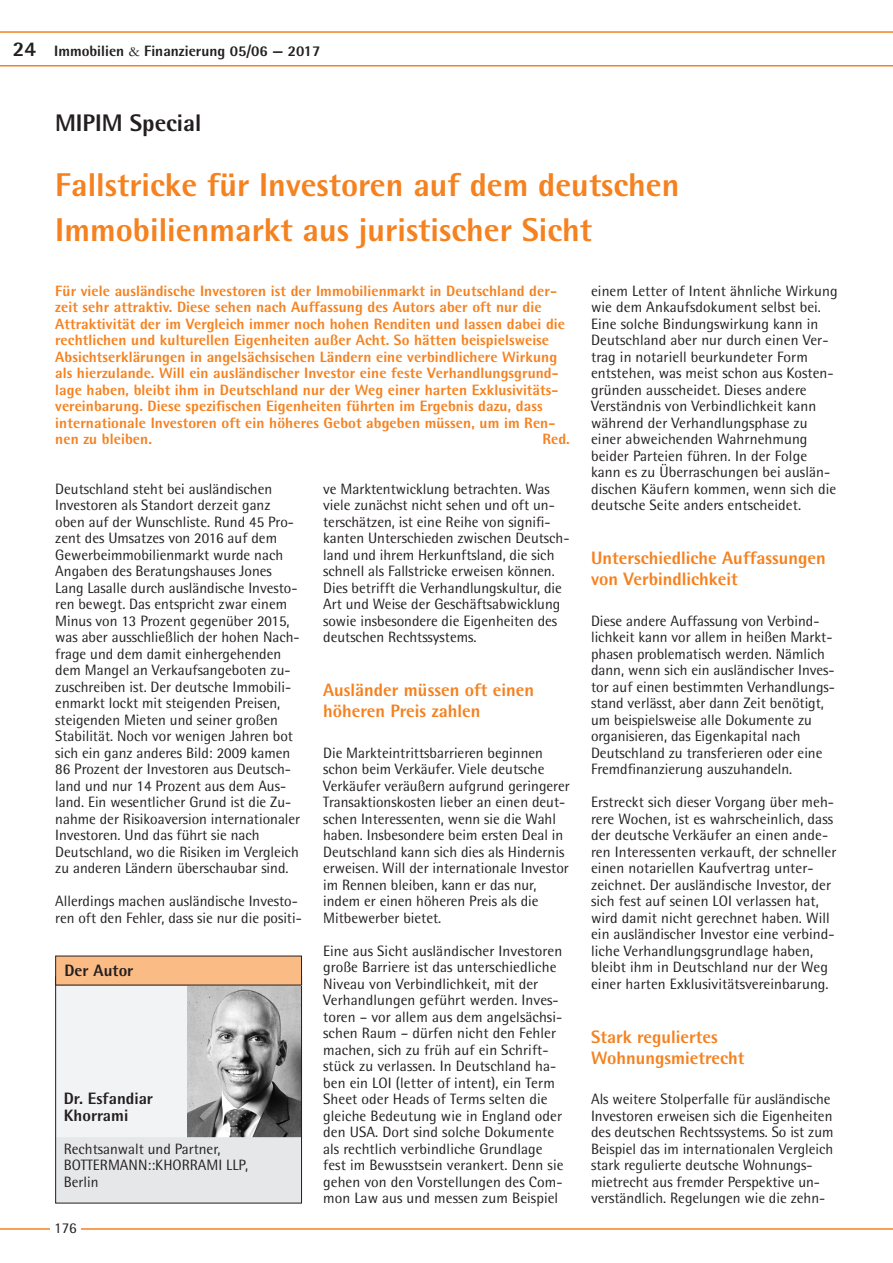
<style>
.page{position:relative;width:893px;height:1263px;background:#fff}
.page>*{position:absolute;margin:0;border:0;box-sizing:border-box;transform-origin:0 0}
.t1{font:800 33px/45px "Rotis Semi Sans";color:#f58220}
.t2{font:800 24px "Rotis Semi Sans";color:#231f20}
.t3{font:800 18px/21px "Rotis Semi Sans";color:#f58220}
.t4{font:800 16.5px/16.5px "Rotis Semi Sans";color:#231f20}
.t5{font:15px/16.5px "Rotis Semi Sans";color:#231f20}
.t6{font:800 15px/16.5px "Rotis Semi Sans";letter-spacing:.005em;color:#f58220}
.t7{font:800 15px "Rotis Semi Sans";color:#231f20}
.s1{font-size:21px}
.s2{font-family:"Garamond";font-weight:400}
</style>
<div class="page">
<hr style="left:0;top:1228px;width:893px;height:2px;background:#f58220">
<svg style="left:0;top:31px;width:893px;height:36px"></svg>
<div style="left:50px;top:1213px;width:31px;height:31px;background:#fff"></div>
<div style="left:55px;top:978px;width:247px;height:170px;background:#f2f3f4"></div>
<img style="left:187px;top:985px;width:113px;height:152px">
<div style="left:55px;top:1137px;width:247px;height:66px;background:#e6e7e9"></div>
<div style="left:55px;top:976px;width:247px;height:227px;border:1px solid #231f20"></div>
<div style="left:56px;top:956px;width:246px;height:29px;background:#fbbb85"></div>
<p class="t7" style="left:13px;top:41px;width:309px"><span class="s1">24</span> Immobilien <span class="s2">&amp;</span> Finanzierung 05/06 — 2017</p>
<h2 class="t2" style="left:55px;top:107px;width:148px">MIPIM Special</h2>
<h1 class="t1" style="left:55px;top:162px;width:626px">Fallstricke für Investoren auf dem deutschen<br>Immobilienmarkt aus juristischer Sicht</h1>
<p class="t6" style="left:55px;top:282px;width:511px">Für viele ausländische Investoren ist der Immobilienmarkt in Deutschland der&shy;zeit sehr attraktiv. Diese sehen nach Auffassung des Autors aber oft nur die Attraktivität der im Vergleich immer noch hohen Renditen und lassen dabei die rechtlichen und kulturellen Eigenheiten außer Acht. So hätten beispielsweise Absichtserklärungen in angelsächsischen Ländern eine verbindlichere Wirkung als hierzulande. Will ein ausländischer Investor eine feste Verhandlungsgrund&shy;lage haben, bleibt ihm in Deutschland nur der Weg einer harten Exklusivitäts&shy;vereinbarung. Diese spezifischen Eigenheiten führten im Ergebnis dazu, dass internationale Investoren oft ein höheres Gebot abgeben müssen, um im Ren&shy;nen zu bleiben.</p>
<p class="t6" style="left:542px;top:430px;width:29px">Red.</p>
<p class="t5" style="left:55px;top:480px;width:247px">Deutschland steht bei ausländischen Investoren als Standort derzeit ganz oben auf der Wunschliste. Rund 45 Pro&shy;zent des Umsatzes von 2016 auf dem Gewerbeimmobilienmarkt wurde nach Angaben des Beratungshauses Jones Lang Lasalle durch ausländische Investo&shy;ren bewegt. Das entspricht zwar einem Minus von 13 Prozent gegenüber 2015, was aber ausschließlich der hohen Nach&shy;frage und dem damit einhergehenden dem Mangel an Verkaufsangeboten zu&shy;zuschreiben ist. Der deutsche Immobili&shy;enmarkt lockt mit steigenden Preisen, steigenden Mieten und seiner großen Stabilität. Noch vor wenigen Jahren bot sich ein ganz anderes Bild: 2009 kamen 86 Prozent der Investoren aus Deutsch&shy;land und nur 14 Prozent aus dem Aus&shy;land. Ein wesentlicher Grund ist die Zu&shy;nahme der Risikoaversion internationaler Investoren. Und das führt sie nach Deutschland, wo die Risiken im Vergleich zu anderen Ländern überschaubar sind.</p>
<p class="t5" style="left:55px;top:893px;width:248px">Allerdings machen ausländische Investo&shy;ren oft den Fehler, dass sie nur die positi-</p>
<p class="t4" style="left:65px;top:962px;width:70px">Der Autor</p>
<p class="t4" style="left:64px;top:1090px;width:91px">Dr. Esfandiar<br>Khorrami</p>
<p class="t5" style="left:64px;top:1140px;width:158px">Rechtsanwalt und Partner,<br>Bottermann</p>
<p class="t5" style="left:147px;top:1157px;width:25px">::Khorrami</p>
<p class="t5" style="left:226px;top:1157px;width:23px">LLP,</p>
<p class="t5" style="left:64px;top:1173px;width:36px">Berlin</p>
<p class="t5" style="left:54px;top:1219px;width:24px">176</p>
<p class="t5" style="left:323px;top:480px;width:248px">ve Marktentwicklung betrachten. Was viele zunächst nicht sehen und oft un&shy;terschätzen, ist eine Reihe von signifi&shy;kanten Unterschieden zwischen Deutsch&shy;land und ihrem Herkunftsland, die sich schnell als Fallstricke erweisen können.<br>Dies betrifft die Verhandlungskultur, die Art und Weise der Geschäftsabwicklung sowie insbesondere die Eigenheiten des deutschen Rechtssystems.</p>
<p class="t3" style="left:323px;top:679px;width:212px">Ausländer müssen oft einen höheren Preis zahlen</p>
<p class="t5" style="left:323px;top:744px;width:248px">Die Markteintrittsbarrieren beginnen schon beim Verkäufer. Viele deutsche Verkäufer veräußern aufgrund geringerer Transaktionskosten lieber an einen deut&shy;schen Interessenten, wenn sie die Wahl haben. Insbesondere beim ersten Deal in Deutschland kann sich dies als Hindernis erweisen. Will der internationale Investor im Rennen bleiben, kann er das nur, indem er einen höheren Preis als die Mitbewerber bietet.</p>
<p class="t5" style="left:323px;top:942px;width:242px">Eine aus Sicht ausländischer Investoren große Barriere ist das unterschiedliche Niveau von Verbindlichkeit, mit der Verhandlungen geführt werden. Inves&shy;toren – vor allem aus dem angelsächsi&shy;schen Raum – dürfen nicht den Fehler machen, sich zu früh auf ein Schrift&shy;stück zu verlassen. In Deutschland ha&shy;ben ein LOI (letter of intent), ein Term Sheet oder Heads of Terms selten die gleiche Bedeutung wie in England oder den USA. Dort sind solche Dokumente als rechtlich verbindliche Grundlage fest im Bewusstsein verankert. Denn sie gehen von den Vorstellungen des Com&shy;mon Law aus und messen zum Beispiel</p>
<p class="t5" style="left:591px;top:282px;width:248px">einem Letter of Intent ähnliche Wirkung wie dem Ankaufsdokument selbst bei.<br>Eine solche Bindungswirkung kann in Deutschland aber nur durch einen Ver&shy;trag in notariell beurkundeter Form entstehen, was meist schon aus Kosten&shy;gründen ausscheidet. Dieses andere Verständnis von Verbindlichkeit kann während der Verhandlungsphase zu einer abweichenden Wahrnehmung beider Parteien führen. In der Folge kann es zu Überraschungen bei auslän&shy;dischen Käufern kommen, wenn sich die deutsche Seite anders entscheidet.</p>
<p class="t3" style="left:591px;top:547px;width:236px">Unterschiedliche Auffassungen von Verbindlichkeit</p>
<p class="t5" style="left:591px;top:612px;width:245px">Diese andere Auffassung von Verbind&shy;lichkeit kann vor allem in heißen Markt&shy;phasen problematisch werden. Nämlich dann, wenn sich ein ausländischer Inves&shy;tor auf einen bestimmten Verhandlungs&shy;stand verlässt, aber dann Zeit benötigt, um beispielsweise alle Dokumente zu organisieren, das Eigenkapital nach Deutschland zu transferieren oder eine Fremdfinanzierung auszuhandeln.</p>
<p class="t5" style="left:591px;top:794px;width:247px">Erstreckt sich dieser Vorgang über meh&shy;rere Wochen, ist es wahrscheinlich, dass der deutsche Verkäufer an einen ande&shy;ren Interessenten verkauft, der schneller einen notariellen Kaufvertrag unter&shy;zeichnet. Der ausländische Investor, der sich fest auf seinen LOI verlassen hat, wird damit nicht gerechnet haben. Will ein ausländischer Investor eine verbind&shy;liche Verhandlungsgrundlage haben, bleibt ihm in Deutschland nur der Weg einer harten Exklusivitätsvereinbarung.</p>
<p class="t3" style="left:591px;top:1026px;width:155px">Stark reguliertes<br>Wohnungsmietrecht</p>
<p class="t5" style="left:591px;top:1091px;width:244px">Als weitere Stolperfalle für ausländische Investoren erweisen sich die Eigenheiten des deutschen Rechtssystems. So ist zum Beispiel das im internationalen Vergleich stark regulierte deutsche Wohnungs&shy;mietrecht aus fremder Perspektive un&shy;verständlich. Regelungen wie die zehn-</p>
</div>
